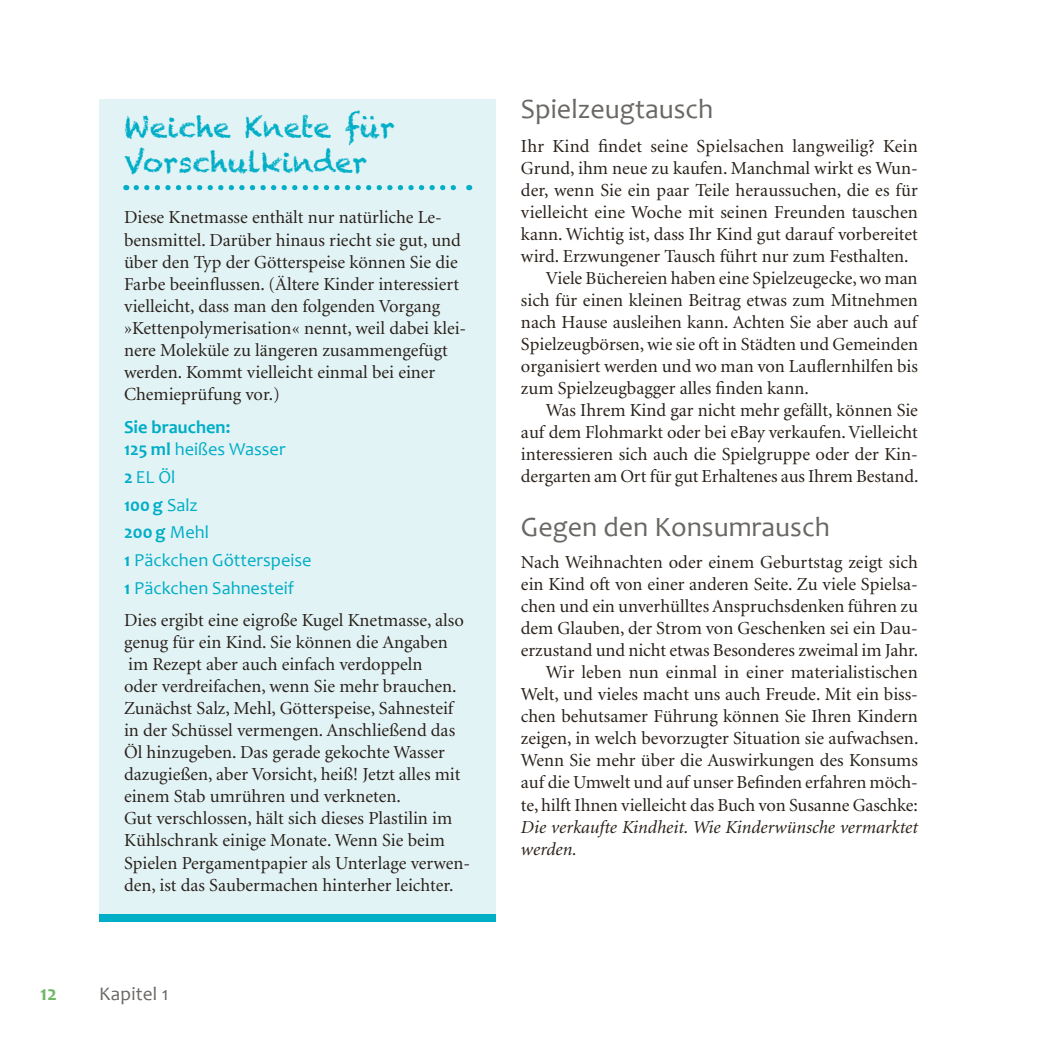
<style>
.page{position:relative;width:1042px;height:1042px;background:#fff}
.page>*{position:absolute;margin:0;border:0;box-sizing:border-box;transform-origin:0 0}
.t1{font:28px "Candara";color:#6a6864}
.t2{font:28px/35px "Chalkduster";color:#00aec6}
.t3{font:700 21px "Candara";color:#71b768}
.t4{font:19.25px "Candara";letter-spacing:.01em;color:#6a6864}
.t5{font:18.38px/22.1px "Minion";color:#29211a}
.t6{font:18.38px/27.7px "Candara";color:#00aec6}
.t7{font:italic 18.38px/22.1px "Minion";color:#29211a}
.t8{font:700 18.38px/22.8px "Candara";color:#00aec6}
.s1{font-weight:400}
.s2{font-weight:700}
</style>
<div class="page">
<div style="left:99px;top:99px;width:397px;height:823px;background:#e2f3f6"></div>
<div style="left:99px;top:914px;width:397px;height:8px;background:#00aec6"></div>
<svg style="left:136px;top:185px;width:320px;height:5px"></svg>
<h1 class="t2" style="left:124px;top:110px;width:272px">Weiche Knete für<br>Vorschulkinder</h1>
<p class="t5" style="left:124px;top:207px;width:344px">Diese Knetmasse enthält nur natürliche Le&shy;bensmittel. Darüber hinaus riecht sie gut, und über den Typ der Götterspeise können Sie die Farbe beeinflussen. (Ältere Kinder interessiert vielleicht, dass man den folgenden Vorgang »Kettenpolymerisation« nennt, weil dabei klei&shy;nere Moleküle zu längeren zusammengefügt werden. Kommt vielleicht einmal bei einer Chemieprüfung vor.)</p>
<p class="t8" style="left:124px;top:415px;width:163px">Sie brauchen:<br>125 ml <span class="s1">heißes Wasser</span></p>
<p class="t6" style="left:124px;top:463px;width:189px"><span class="s2">2</span> EL Öl<br><span class="s2">100 g</span> Salz<br><span class="s2">200 g</span> Mehl<br><span class="s2">1</span> Päckchen Götterspeise<br><span class="s2">1</span> Päckchen Sahnesteif</p>
<p class="t5" style="left:124px;top:610px;width:348px">Dies ergibt eine eigroße Kugel Knetmasse, also genug für ein Kind. Sie können die Angaben im Rezept aber auch einfach verdoppeln<br>oder verdreifachen, wenn Sie mehr brauchen.<br>Zunächst Salz, Mehl, Götterspeise, Sahnesteif in der Schüssel vermengen. Anschließend das Öl hinzugeben. Das gerade gekochte Wasser dazugießen, aber Vorsicht, heiß! Jetzt alles mit einem Stab umrühren und verkneten.<br>Gut verschlossen, hält sich dieses Plastilin im Kühlschrank einige Monate. Wenn Sie beim Spielen Pergamentpapier als Unterlage verwen&shy;den, ist das Saubermachen hinterher leichter.</p>
<p class="t3" style="left:40px;top:980px;width:19px">12</p>
<p class="t4" style="left:99px;top:982px;width:71px">Kapitel 1</p>
<h1 class="t1" style="left:521px;top:91px;width:194px">Spielzeugtausch</h1>
<p class="t5" style="left:521px;top:135px;width:398px">Ihr Kind findet seine Spielsachen langweilig? Kein</p>
<p class="t5" style="left:521px;top:157px;width:398px">Grund, ihm neue zu kaufen. Manchmal wirkt es Wun-</p>
<p class="t5" style="left:521px;top:179px;width:398px">der, wenn Sie ein paar Teile heraussuchen, die es für</p>
<p class="t5" style="left:521px;top:201px;width:398px">vielleicht eine Woche mit seinen Freunden tauschen</p>
<p class="t5" style="left:521px;top:223px;width:398px">kann. Wichtig ist, dass Ihr Kind gut darauf vorbereitet</p>
<p class="t5" style="left:521px;top:246px;width:389px">wird. Erzwungener Tausch führt nur zum Festhalten.</p>
<p class="t5" style="left:546px;top:268px;width:373px">Viele Büchereien haben eine Spielzeugecke, wo man</p>
<p class="t5" style="left:521px;top:290px;width:398px">sich für einen kleinen Beitrag etwas zum Mitnehmen</p>
<p class="t5" style="left:521px;top:312px;width:398px">nach Hause ausleihen kann. Achten Sie aber auch auf</p>
<p class="t5" style="left:521px;top:334px;width:399px">Spielzeugbörsen, wie sie oft in Städten und Gemeinden</p>
<p class="t5" style="left:521px;top:356px;width:398px">organisiert werden und wo man von Lauflernhilfen bis</p>
<p class="t5" style="left:521px;top:378px;width:289px">zum Spielzeugbagger alles finden kann.</p>
<p class="t5" style="left:546px;top:400px;width:374px">Was Ihrem Kind gar nicht mehr gefällt, können Sie</p>
<p class="t5" style="left:521px;top:422px;width:398px">auf dem Flohmarkt oder bei eBay verkaufen. Vielleicht</p>
<p class="t5" style="left:521px;top:444px;width:398px">interessieren sich auch die Spielgruppe oder der Kin-</p>
<p class="t5" style="left:521px;top:466px;width:399px">dergarten am Ort für gut Erhaltenes aus Ihrem Bestand.</p>
<h1 class="t1" style="left:521px;top:509px;width:310px">Gegen den Konsumrausch</h1>
<p class="t5" style="left:521px;top:552px;width:399px;text-align:right">Nach Weihnachten oder einem Geburtstag zeigt sich ein Kind oft von einer anderen Seite. Zu viele Spielsa&shy;chen und ein unverhülltes Anspruchsdenken führen zu dem Glauben, der Strom von Geschenken sei ein Dau&shy;erzustand und nicht etwas Besonderes zweimal im Jahr.<br>Wir leben nun einmal in einer materialistischen Welt, und vieles macht uns auch Freude. Mit ein biss&shy;chen behutsamer Führung können Sie Ihren Kindern zeigen, in welch bevorzugter Situation sie aufwachsen.<br>Wenn Sie mehr über die Auswirkungen des Konsums auf die Umwelt und auf unser Befinden erfahren möch&shy;te, hilft Ihnen vielleicht das Buch von Susanne Gaschke:</p>
<p class="t7" style="left:521px;top:816px;width:398px">Die verkaufte Kindheit. Wie Kinderwünsche vermarktet werden.</p>
</div>
